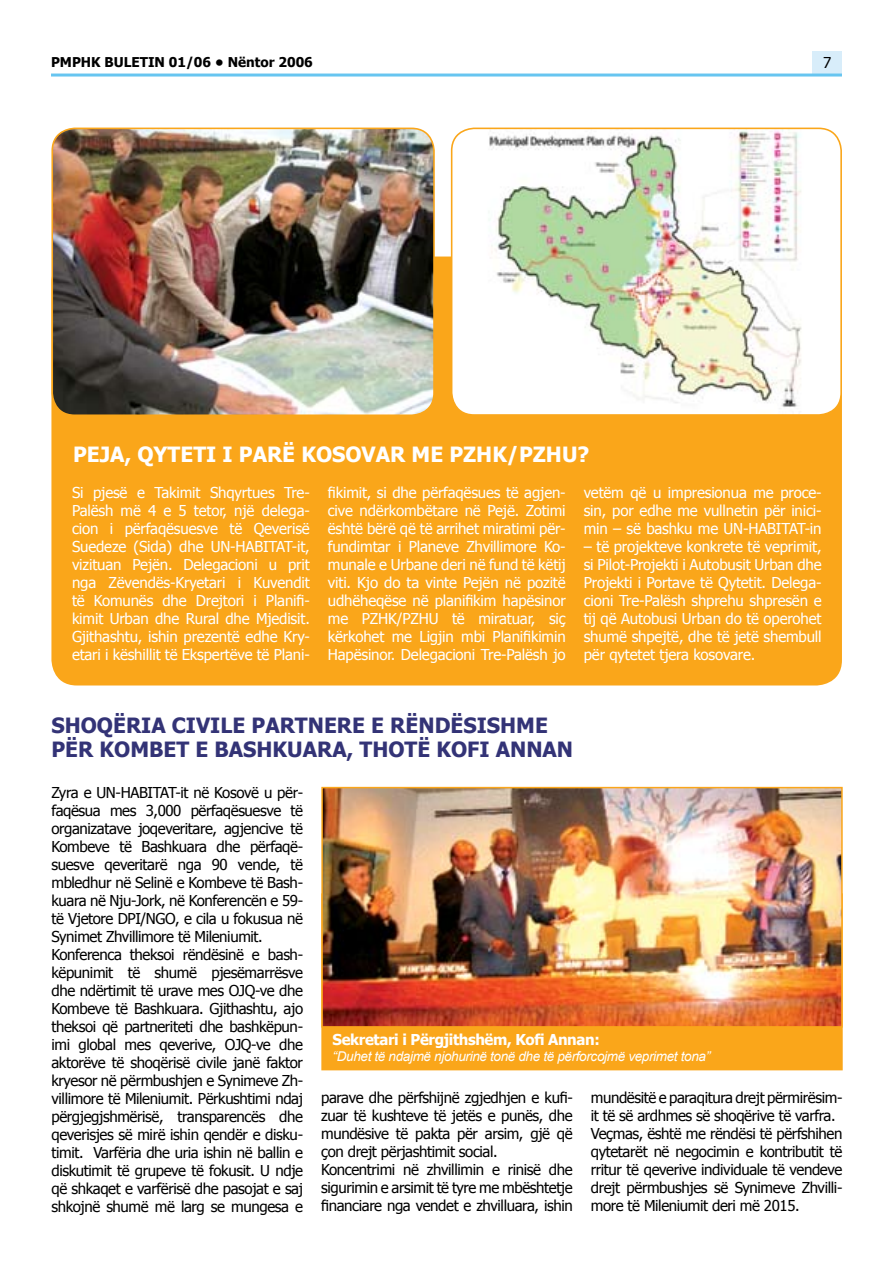
<style>
.page{position:relative;width:893px;height:1263px;background:#fff}
.page>*{position:absolute;margin:0;border:0;box-sizing:border-box;transform-origin:0 0}
.t1{font:700 21px/24px "Tahoma";color:#333376}
.t2{font:700 21px "Tahoma";color:#fff}
.t3{font:15px/18px "Tahoma";letter-spacing:-.025em;color:#000}
.t4{font:15px/18px "Tahoma";letter-spacing:-.01em;color:#fff;text-align:justify}
.t5{font:700 15px "Tahoma";letter-spacing:-.025em;color:#fff}
.t6{font:italic 13.5px "Arial";letter-spacing:-.025em;color:#fff}
.t7{font:700 13.5px "Tahoma";color:#000}
</style>
<div class="page">
<div style="left:812px;top:51px;width:30px;height:24px;background:#d8edfa"></div>
<hr style="left:51px;top:74px;width:791px;height:3px;background:#67c5f0">
<div style="left:51px;top:256px;width:791px;height:429px;background:#faa61a;border-radius:26px"></div>
<img style="left:52px;top:128px;width:382px;height:287px;border-radius:23px">
<div style="left:51px;top:128px;width:384px;height:288px;border:2px solid #faa61a;border-radius:23px"></div>
<div style="left:452px;top:128px;width:389px;height:287px;background:#fff;border-radius:23px"></div>
<img style="left:465px;top:128px;width:337px;height:285px">
<div style="left:451px;top:128px;width:391px;height:288px;border:2px solid #faa61a;border-radius:23px"></div>
<div style="left:322px;top:894px;width:520px;height:176px;background:#faa61a"></div>
<img style="left:324px;top:790px;width:516px;height:235px">
<div style="left:321px;top:787px;width:522px;height:241px;border:2px solid #faa61a"></div>
<p class="t7" style="left:51px;top:53px;width:64px">PMPHK BUL</p>
<p class="t7" style="left:132px;top:53px;width:183px">ETI N 01/06 • NËNTOR 2006</p>
<h1 class="t2" style="left:73px;top:439px;width:108px">PEJA, QYTETI</h1>
<h1 class="t2" style="left:223px;top:439px;width:95px">IPARË KOSOVA</h1>
<h1 class="t2" style="left:390px;top:439px;width:201px">R ME PZHK/PZHU?</h1>
<p class="t4" style="left:72px;top:482px;width:239px">Si pjesë e Takimit Shqyrtues Tre-Palësh më 4 e 5 tetor, një delega&shy;cion i përfaqësuesve të Qeverisë Suedeze (Sida) dhe UN-HABITAT-it, vizituan Pejën. Delegacioni u prit nga Zëvendës-Kryetari i Kuvendit të Komunës dhe Drejtori i Planifi&shy;kimit Urban dhe Rural dhe Mjedisit.<br>Gjithashtu, ishin prezentë edhe Kry&shy;etari i këshillit të Ekspertëve të Plani-</p>
<p class="t4" style="left:328px;top:482px;width:239px">fikimit, si dhe përfaqësues të agjen&shy;cive ndërkombëtare në Pejë. Zotimi është bërë që të arrihet miratimi për&shy;fundimtar i Planeve Zhvillimore Ko&shy;munale e Urbane deri në fund të këtij viti. Kjo do ta vinte Pejën në pozitë udhëheqëse në planifikim hapësinor me PZHK/PZHU të miratuar, siç kërkohet me Ligjin mbi Planifikimin Hapësinor. Delegacioni Tre-Palësh jo</p>
<p class="t4" style="left:584px;top:482px;width:239px">vetëm që u impresionua me proce&shy;sin, por edhe me vullnetin për inici&shy;min – së bashku me UN-HABITAT-in</p>
<p class="t4" style="left:584px;top:536px;width:239px">– të projekteve konkrete të veprimit, si Pilot-Projekti i Autobusit Urban dhe Projekti i Portave të Qytetit. Delega&shy;cioni Tre-Palësh shprehu shpresën e tij që Autobusi Urban do të operohet shumë shpejtë, dhe të jetë shembull për qytetet tjera kosovare.</p>
<h1 class="t1" style="left:51px;top:712px;width:495px">SHOQËRIA CIVILE PARTNE RE E RËNDËSISHME<br>PËR KOMBET E BASHKUARA, THOTË KOFI ANN</h1>
<h1 class="t1" style="left:543px;top:736px;width:29px">AN</h1>
<p class="t3" style="left:51px;top:782px;width:253px">Zyra e UN-HABITAT-it në Kosovë u për&shy;faqësua mes 3,000 përfaqësuesve të organizatave joqeveritare, agjencive të Kombeve të Bashkuara dhe përfaqë&shy;suesve qeveritarë nga 90 vende, të mbledhur në Selinë e Kombeve të Bash&shy;kuara në Nju-Jork, në Konferencën e 59- të Vjetore DPI/NGO, e cila u fokusua në Synimet Zhvillimore të Mileniumit.<br>Konferenca theksoi rëndësinë e bash&shy;këpunimit të shumë pjesëmarrësve dhe ndërtimit të urave mes OJQ-ve dhe Kombeve të Bashkuara. Gjithashtu, ajo theksoi që partneriteti dhe bashkëpun&shy;imi global mes qeverive, OJQ-ve dhe aktorëve të shoqërisë civile janë faktor kryesor në përmbushjen e Synimeve Zh&shy;villimore të Mileniumit. Përkushtimi ndaj përgjegjshmërisë, transparencës dhe qeverisjes së mirë ishin qendër e disku&shy;timit. Varfëria dhe uria ishin në ballin e diskutimit të grupeve të fokusit. U ndje që shkaqet e varfërisë dhe pasojat e saj shkojnë shumë më larg se mungesa e</p>
<p class="t5" style="left:333px;top:1029px;width:269px">SEKRETARI I PËRGJITHSHËM, KOFI ANNAN:</p>
<p class="t6" style="left:333px;top:1048px;width:379px">“Duhet të ndajmë njohurinë tonë dhe të përforcojmë veprimet tona”</p>
<p class="t3" style="left:321px;top:1088px;width:253px">parave dhe përfshijnë zgjedhjen e kufi&shy;zuar të kushteve të jetës e punës, dhe mundësive të pakta për arsim, gjë që çon drejt përjashtimit social.<br>Koncentrimi në zhvillimin e rinisë dhe sigurimin e arsimit të tyre me mbështetje financiare nga vendet e zhvilluara, ishin</p>
<p class="t3" style="left:591px;top:1088px;width:253px">mundësitë e paraqitura drejt përmirësim&shy;it të së ardhmes së shoqërive të varfra.<br>Veçmas, është me rëndësi të përfshihen qytetarët në negocimin e kontributit të rritur të qeverive individuale të vendeve drejt përmbushjes së Synimeve Zhvilli&shy;more të Mileniumit deri më 2015.</p>
</div>
